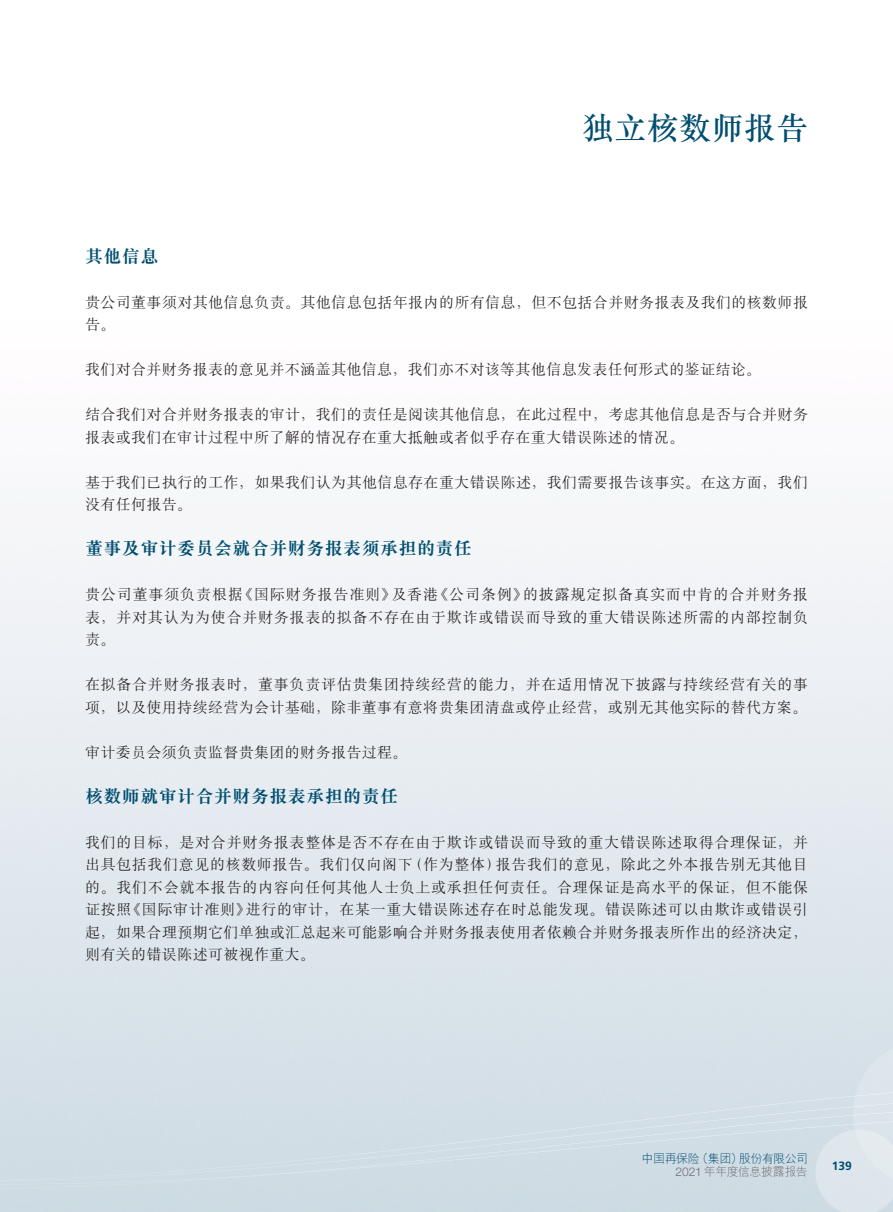
<style>
.page{position:relative;width:893px;height:1212px;background:#fff}
.page>*{position:absolute;margin:0;border:0;box-sizing:border-box;transform-origin:0 0}
.t1{font:500 31.5px "M Sung PRC";letter-spacing:.025em;color:#004e71}
.t2{font:700 18px "M Sung PRC";letter-spacing:.025em;color:#004e71}
.t3{font:300 15px/22.5px "M Sung PRC";letter-spacing:.025em;color:#231f20}
.t4{font:300 15px/22.5px "M Sung PRC";letter-spacing:.05em;color:#231f20}
.t5{font:300 12px/13.5px "M Hei PRC";letter-spacing:-.04em;color:#004e71;text-align:right}
.t6{font:700 12px "Frutiger LT Std";color:#004e71}
.s1{font-family:"Helvetica Neue LT Std";color:#6c6d70}
.s2{color:#6c6d70}
</style>
<div class="page">
<div style="left:813px;top:1030px;width:80px;height:31px;background:#d7e1e8"></div>
<svg style="left:0;top:1064px;width:893px;height:148px;background:#d2dee5"></svg>
<h1 class="t1" style="left:583px;top:113px;width:227px">独立核数师报告</h1>
<p class="t2" style="left:85px;top:247px;width:75px">其他信息</p>
<p class="t3" style="left:85px;top:291px;width:724px">贵公司董事须对其他信息负责。其他信息包括年报内的所有信息，但不包括合并财务报表及我们的核数师报告。</p>
<p class="t3" style="left:85px;top:358px;width:678px">我们对合并财务报表的意见并不涵盖其他信息，我们亦不对该等其他信息发表任何形式的鉴证结论。</p>
<p class="t3" style="left:85px;top:403px;width:724px">结合我们对合并财务报表的审计，我们的责任是阅读其他信息，在此过程中，考虑其他信息是否与合并财务报表或我们在审计过程中所了解的情况存在重大抵触或者似乎存在重大错误陈述的情况。</p>
<p class="t3" style="left:85px;top:471px;width:724px">基于我们已执行的工作，如果我们认为其他信息存在重大错误陈述，我们需要报告该事实。在这方面，我们没有任何报告。</p>
<p class="t2" style="left:85px;top:540px;width:388px">董事及审计委员会就合并财务报表须承担的责任</p>
<p class="t3" style="left:85px;top:583px;width:725px;text-align:justify">贵公司董事须负责根据《国际财务报告准则》及香港《公司条例》的披露规定拟备真实而中肯的合并财务报表，并对其认为为使合并财务报表的拟备不存在由于欺诈或错误而导致的重大错误陈述所需的内部控制负责。</p>
<p class="t4" style="left:85px;top:673px;width:725px">在拟备合并财务报表时，董事负责评估贵集团持续经营的能力，并在适用情况下披露与持续经营有关的事项，以及使用持续经营为会计基础，除非董事有意将贵集团清盘或停止经营，或别无其他实际的替代方案。</p>
<p class="t3" style="left:85px;top:741px;width:324px">审计委员会须负责监督贵集团的财务报告过程。</p>
<p class="t2" style="left:85px;top:787px;width:315px">核数师就审计合并财务报表承担的责任</p>
<p class="t3" style="left:85px;top:831px;width:725px;text-align:justify">我们的目标，是对合并财务报表整体是否不存在由于欺诈或错误而导致的重大错误陈述取得合理保证，并出具包括我们意见的核数师报告。我们仅向阁下（作为整体）报告我们的意见，除此之外本报告别无其他目的。我们不会就本报告的内容向任何其他人士负上或承担任何责任。合理保证是高水平的保证，但不能保证按照《国际审计准则》进行的审计，在某一重大错误陈述存在时总能发现。错误陈述可以由欺诈或错误引起，如果合理预期它们单独或汇总起来可能影响合并财务报表使用者依赖合并财务报表所作出的经济决定，则有关的错误陈述可被视作重大。</p>
<p class="t5" style="left:642px;top:1151px;width:167px">中国再保险（集团）股份有限公司<br><span class="s1">2021</span> <span class="s2">年年度信息披露报告</span></p>
<p class="t6" style="left:832px;top:1159px;width:22px">139</p>
</div>
